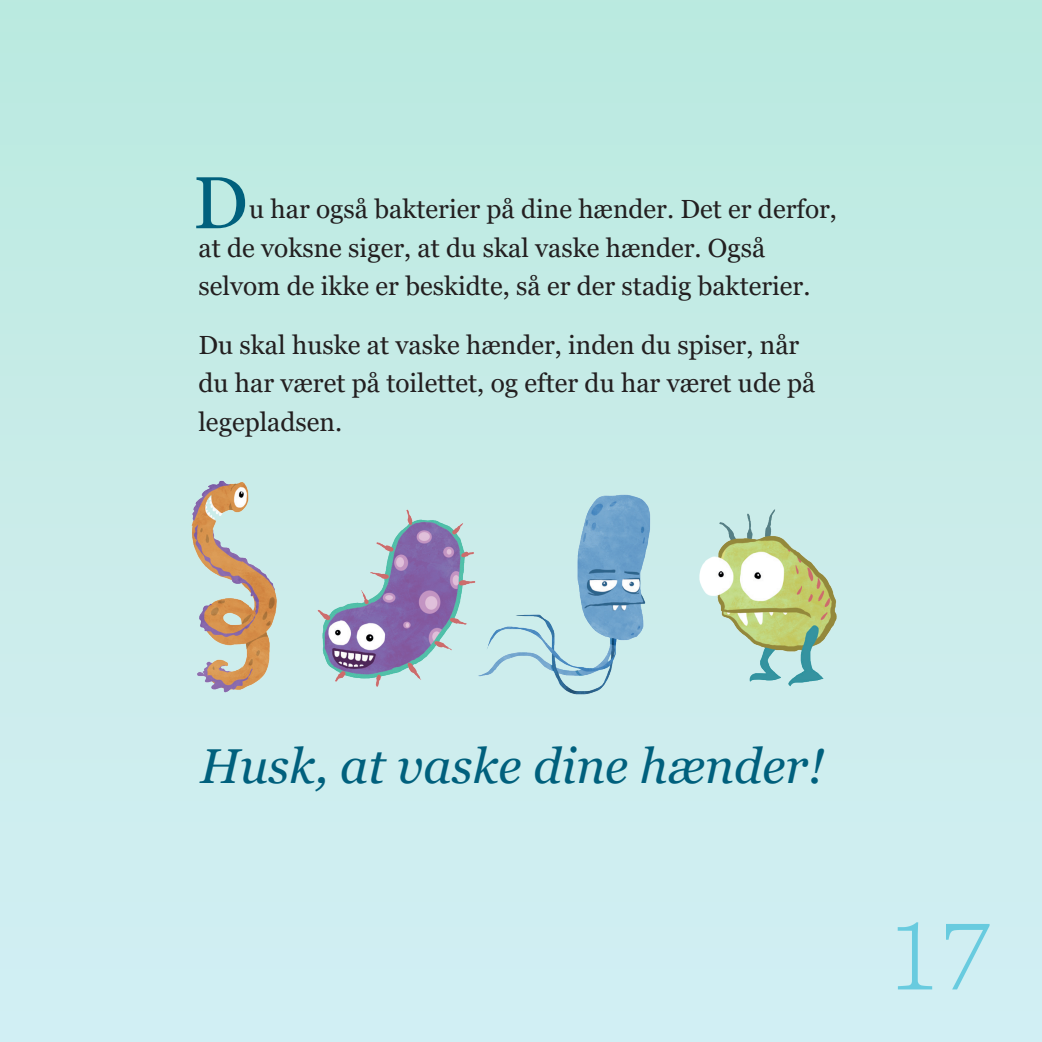
<style>
.page{position:relative;width:1042px;height:1042px;background:#fff}
.page>*{position:absolute;margin:0;border:0;box-sizing:border-box;transform-origin:0 0}
.t1{font:300 94.5px "Georgia Pro";color:#68cbdf}
.t2{font:73.5px "Georgia Pro";color:#00607d}
.t3{font:italic 49px "Georgia Pro";color:#00607d}
.t4{font:26.25px/38.5px "Georgia Pro";color:#231f20}
</style>
<div class="page">
<div style="left:0;top:0;width:1042px;height:1042px;background:linear-gradient(to right,#c7ece9,#c7ecea)"></div>
<img style="left:699px;top:509px;width:138px;height:178px">
<img style="left:317px;top:509px;width:153px;height:178px">
<img style="left:191px;top:480px;width:86px;height:213px">
<img style="left:470px;top:494px;width:180px;height:201px">
<h2 class="t2" style="left:193px;top:161px;width:57px">D</h2>
<p class="t4" style="left:198px;top:191px;width:640px;text-indent:51px">u har også bakterier på dine hænder. Det er derfor, at de voksne siger, at du skal vaske hænder. Også selvom de ikke er beskidte, så er der stadig bakterier.</p>
<p class="t4" style="left:198px;top:326px;width:618px">Du skal huske at vaske hænder, inden du spiser, når du har været på toilettet, og efter du har været ude på legepladsen.</p>
<h3 class="t3" style="left:200px;top:738px;width:626px">Husk, at vaske dine hænder!</h3>
<h1 class="t1" style="left:888px;top:903px;width:105px">17</h1>
</div>
